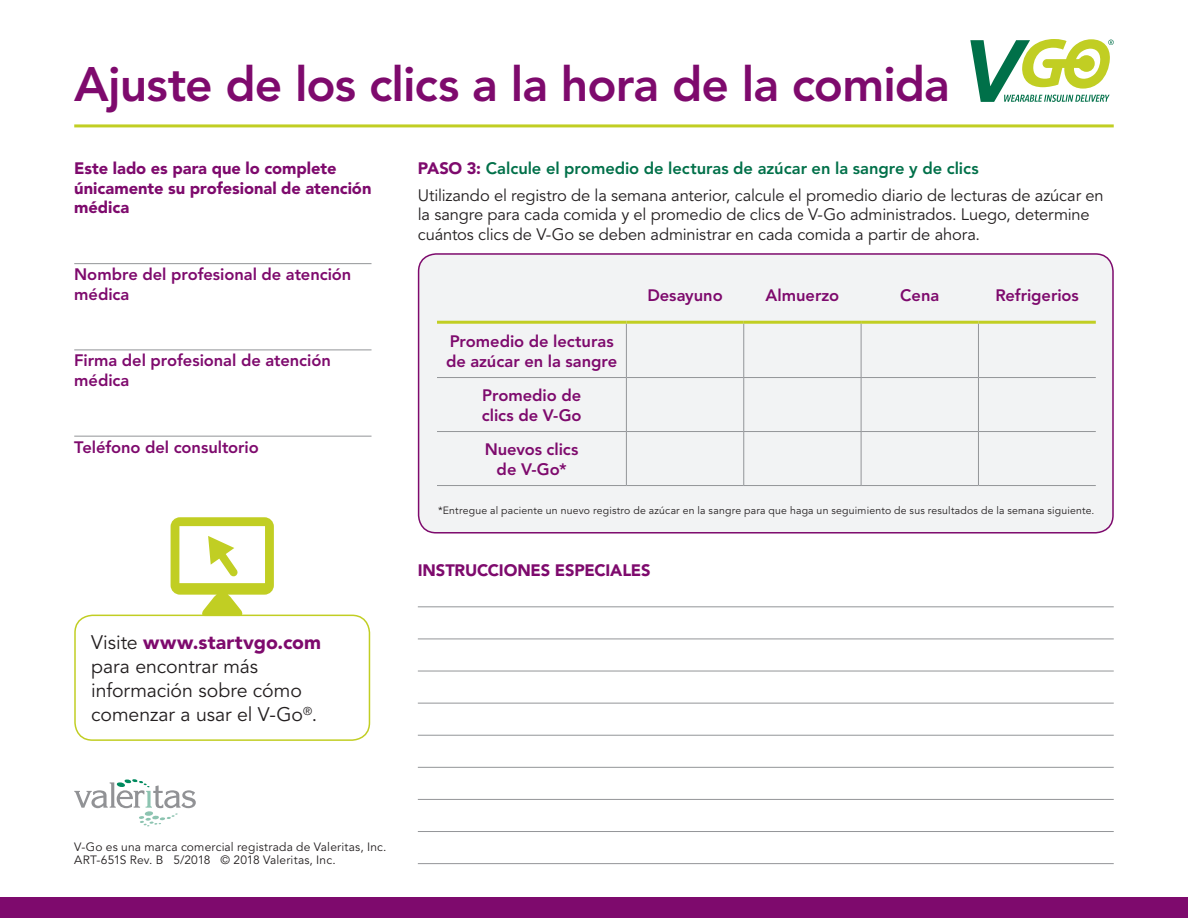
<style>
.page{position:relative;width:1188px;height:918px;background:#fff}
.page>*{position:absolute;margin:0;border:0;box-sizing:border-box;transform-origin:0 0}
.Headers{font:800 48px "Avenir LT Std";letter-spacing:-.02em;color:#7e0a6d}
.Callout{font:19.5px/24px "Avenir LT Std";letter-spacing:-.005em;color:#231f20}
.Body{font:16.5px/19.5px "Avenir LT Std";letter-spacing:-.01em;color:#231f20}
.Chart_Heads_-_Center{font:800 16.5px/19.5px "Avenir LT Std";color:#7e0a6d}
.Appointment_Lines{font:800 16.5px/19.5px "Avenir LT Std";letter-spacing:-.005em;color:#7e0a6d}
.Body-2{font:900 16.5px/19.5px "Avenir LT Std";letter-spacing:-.005em;color:#7e0a6d}
.Step_Subheads{font:800 16.5px "Avenir LT Std";letter-spacing:-.005em;color:#007049}
.Chart_Heads_-_Left{font:900 16.5px "Avenir LT Std";letter-spacing:-.01em;color:#7e0a6d}
.End_Matter-_Left{font:12px "Avenir LT Std";letter-spacing:.015em;color:#231f20}
.End_Matter{font:10.5px "Avenir LT Std";letter-spacing:.02em;color:#231f20}
.s1{font-weight:900;color:#7e0a6d}
</style>
<div class="page">
<svg style="left:970px;top:39px;width:144px;height:63px"></svg>
<hr style="left:74px;top:124px;width:1040px;height:3px;background:#c1ce23">
<div style="left:0;top:897px;width:1188px;height:21px;background:#7e0a6d"></div>
<div style="left:419px;top:254px;width:694px;height:279px;background:#f2f3f4;border-radius:18px"></div>
<div style="left:418px;top:253px;width:696px;height:281px;border:2px solid #7e0a6d;border-radius:18px"></div>
<svg style="left:171px;top:517px;width:103px;height:98px"></svg>
<svg style="left:74px;top:779px;width:122px;height:47px"></svg>
<div style="left:74px;top:615px;width:296px;height:126px;border:2px solid #c1ce23;border-radius:18px"></div>
<hr style="left:437px;top:321px;width:189px;height:3px;background:#c1ce23">
<hr style="left:626px;top:321px;width:118px;height:3px;background:#c1ce23">
<hr style="left:744px;top:321px;width:117px;height:3px;background:#c1ce23">
<hr style="left:861px;top:321px;width:117px;height:3px;background:#c1ce23">
<hr style="left:978px;top:321px;width:118px;height:3px;background:#c1ce23">
<hr style="left:626px;top:324px;width:1px;height:53px;background:#939598">
<hr style="left:743px;top:324px;width:1px;height:53px;background:#939598">
<hr style="left:861px;top:324px;width:1px;height:53px;background:#939598">
<hr style="left:978px;top:324px;width:1px;height:53px;background:#939598">
<hr style="left:437px;top:377px;width:189px;height:1px;background:#939598">
<hr style="left:626px;top:377px;width:118px;height:1px;background:#939598">
<hr style="left:626px;top:378px;width:1px;height:53px;background:#939598">
<hr style="left:744px;top:377px;width:117px;height:1px;background:#939598">
<hr style="left:743px;top:378px;width:1px;height:53px;background:#939598">
<hr style="left:861px;top:377px;width:117px;height:1px;background:#939598">
<hr style="left:861px;top:378px;width:1px;height:53px;background:#939598">
<hr style="left:978px;top:377px;width:118px;height:1px;background:#939598">
<hr style="left:978px;top:378px;width:1px;height:53px;background:#939598">
<hr style="left:437px;top:431px;width:189px;height:1px;background:#939598">
<hr style="left:626px;top:431px;width:118px;height:1px;background:#939598">
<hr style="left:626px;top:432px;width:1px;height:53px;background:#939598">
<hr style="left:744px;top:431px;width:117px;height:1px;background:#939598">
<hr style="left:743px;top:432px;width:1px;height:53px;background:#939598">
<hr style="left:861px;top:431px;width:117px;height:1px;background:#939598">
<hr style="left:861px;top:432px;width:1px;height:53px;background:#939598">
<hr style="left:978px;top:431px;width:118px;height:1px;background:#939598">
<hr style="left:978px;top:432px;width:1px;height:53px;background:#939598">
<hr style="left:437px;top:485px;width:189px;height:1px;background:#939598">
<hr style="left:626px;top:485px;width:118px;height:1px;background:#939598">
<hr style="left:744px;top:485px;width:117px;height:1px;background:#939598">
<hr style="left:861px;top:485px;width:117px;height:1px;background:#939598">
<hr style="left:978px;top:485px;width:118px;height:1px;background:#939598">
<hr style="left:74px;top:263px;width:298px;height:1px;background:#939598">
<hr style="left:74px;top:350px;width:298px;height:1px;background:#939598">
<hr style="left:74px;top:436px;width:298px;height:1px;background:#939598">
<hr style="left:418px;top:606px;width:696px;height:1px;background:#939598">
<hr style="left:418px;top:639px;width:696px;height:1px;background:#939598">
<hr style="left:418px;top:671px;width:696px;height:1px;background:#939598">
<hr style="left:418px;top:703px;width:696px;height:1px;background:#939598">
<hr style="left:418px;top:735px;width:696px;height:1px;background:#939598">
<hr style="left:418px;top:767px;width:696px;height:1px;background:#939598">
<hr style="left:418px;top:799px;width:696px;height:1px;background:#939598">
<hr style="left:418px;top:831px;width:696px;height:1px;background:#939598">
<hr style="left:418px;top:863px;width:696px;height:1px;background:#939598">
<p class="Headers" style="left:74px;top:56px;width:877px">Ajuste de los clics a la hora de la comida</p>
<p class="Body-2" style="left:74px;top:159px;width:299px">Este lado es para que lo complete únicamente su profesional de atención médica</p>
<p class="Appointment_Lines" style="left:74px;top:265px;width:279px">Nombre del profesional de atención médica</p>
<p class="Appointment_Lines" style="left:74px;top:351px;width:258px">Firma del profesional de atención médica</p>
<p class="Appointment_Lines" style="left:74px;top:437px;width:186px">Teléfono del consultorio</p>
<p class="Callout" style="left:91px;top:631px;width:231px">Visite <span class="s1">www.startvgo.com </span>para encontrar más información sobre cómo comenzar a usar el V-Go<sup>®</sup>.</p>
<p class="Step_Subheads" style="left:418px;top:159px;width:562px"><span class="s1">PASO 3:</span> Calcule el promedio de lecturas de azúcar en la sangre y de clics</p>
<p class="Body" style="left:418px;top:186px;width:687px">Utilizando el registro de la semana anterior, calcule el promedio diario de lecturas de azúcar en la sangre para cada comida y el promedio de clics de V-Go administrados. Luego, determine cuántos clics de V-Go se deben administrar en cada comida a partir de ahora.</p>
<p class="Chart_Heads_-_Center" style="left:647px;top:286px;width:77px">Desayuno</p>
<p class="Chart_Heads_-_Center" style="left:766px;top:286px;width:75px">Almuerzo</p>
<p class="Chart_Heads_-_Center" style="left:900px;top:286px;width:41px">Cena</p>
<p class="Chart_Heads_-_Center" style="left:995px;top:286px;width:85px">Refrigerios</p>
<p class="Chart_Heads_-_Center" style="left:446px;top:332px;width:173px">Promedio de lecturas de azúcar en la sangre</p>
<p class="Chart_Heads_-_Center" style="left:482px;top:386px;width:101px">Promedio de clics de V-Go</p>
<p class="Chart_Heads_-_Center" style="left:485px;top:440px;width:95px;text-align:center">Nuevos clics de V-Go*</p>
<p class="End_Matter" style="left:438px;top:504px;width:658px">*Entregue al paciente un nuevo registro de azúcar en la sangre para que haga un seguimiento de sus resultados de la semana siguiente.</p>
<p class="Chart_Heads_-_Left" style="left:418px;top:561px;width:234px">INSTRUCCIONES ESPECIALES</p>
<p class="End_Matter-_Left" style="left:74px;top:839px;width:314px">V-Go es una marca comercial registrada de Valeritas, Inc.</p>
<p class="End_Matter-_Left" style="left:74px;top:853px;width:263px">ART-651S Rev. B 5/2018 © 2018 Valeritas, Inc.</p>
</div>
